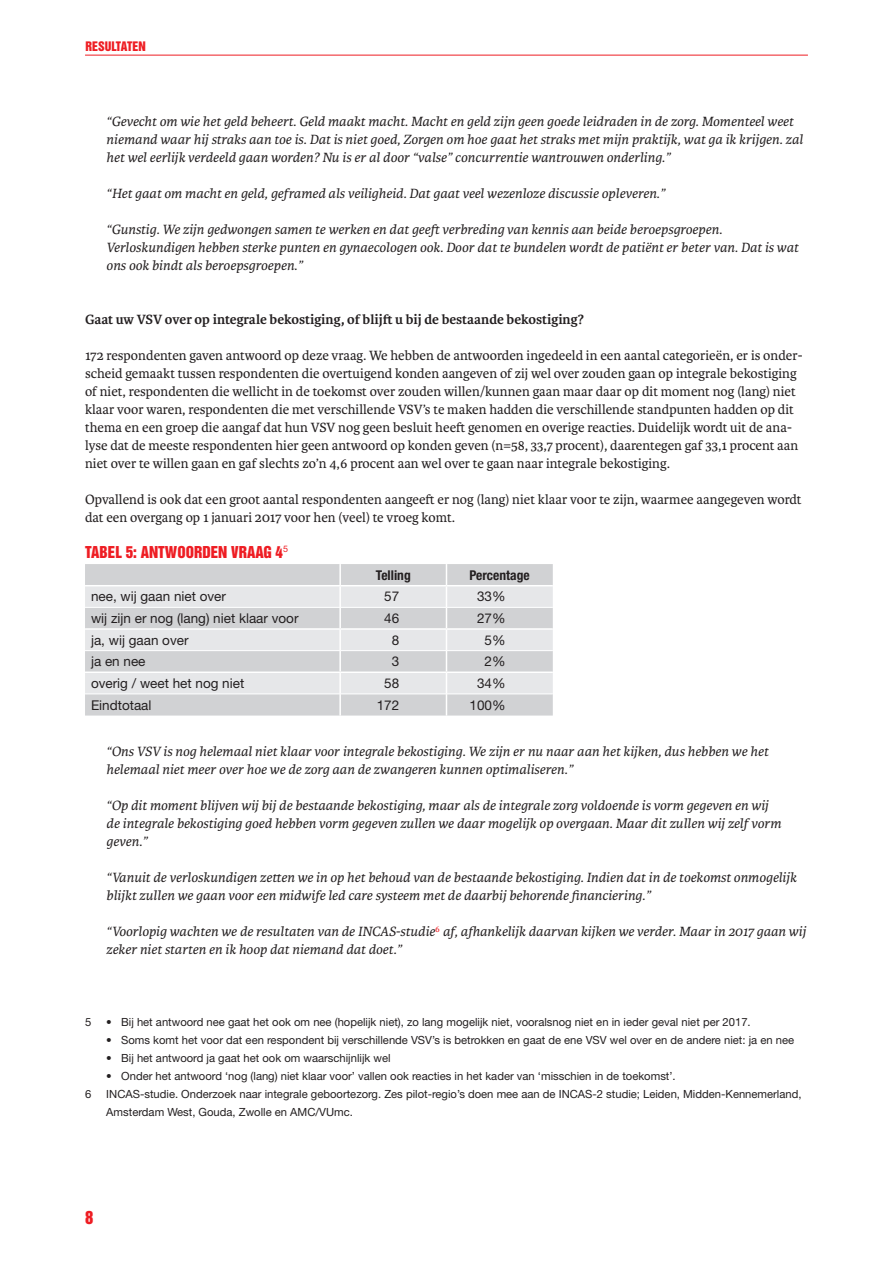
<style>
.page{position:relative;width:893px;height:1263px;background:#fff}
.page>*{position:absolute;margin:0;border:0;box-sizing:border-box;transform-origin:0 0}
.t1{font:16.5px "Helvetica Inserat LT Std";color:#ee1d23}
.t2{font:15px "Helvetica Inserat LT Std";color:#ee1d23}
.t3{font:italic 14.25px/18px "Karmina";color:#231f20}
.t4{font:14.25px/18px "Karmina";color:#231f20}
.t5{font:700 14.25px "Karmina";color:#231f20}
.t6{font:13.5px "Helvetica Neue LT Std";color:#231f20}
.t7{font:700 condensed 13.5px "Helvetica Neue LT Std";color:#231f20}
.t8{font:12px "Helvetica Inserat LT Std";color:#ee1d23}
.t9{font:11.25px/18px "Helvetica Neue LT Std";color:#231f20}
</style>
<div class="page">
<hr style="left:85px;top:55px;width:723px;height:1px;background:#ee1d23">
<div style="left:85px;top:564px;width:468px;height:151px;background:#d1d2d4"></div>
<svg style="left:85px;top:586px;width:468px;height:108px;background:#dedfe1"></svg>
<hr style="left:339px;top:564px;width:2px;height:21px;background:#fff">
<hr style="left:339px;top:586px;width:2px;height:21px;background:#fff">
<hr style="left:339px;top:607px;width:2px;height:21px;background:#fff">
<hr style="left:339px;top:630px;width:2px;height:20px;background:#fff">
<hr style="left:339px;top:651px;width:2px;height:20px;background:#fff">
<hr style="left:339px;top:673px;width:2px;height:21px;background:#fff">
<hr style="left:339px;top:694px;width:2px;height:21px;background:#fff">
<svg style="left:446px;top:564px;width:1px;height:151px"></svg>
<hr style="left:85px;top:585px;width:255px;height:1px;background:#fff">
<hr style="left:340px;top:585px;width:106px;height:1px;background:#fff">
<hr style="left:446px;top:585px;width:107px;height:1px;background:#fff">
<hr style="left:85px;top:628px;width:255px;height:2px;background:#fff">
<hr style="left:340px;top:628px;width:106px;height:2px;background:#fff">
<hr style="left:446px;top:628px;width:107px;height:2px;background:#fff">
<hr style="left:85px;top:671px;width:255px;height:2px;background:#fff">
<hr style="left:340px;top:671px;width:106px;height:2px;background:#fff">
<hr style="left:446px;top:671px;width:107px;height:2px;background:#fff">
<hr style="left:85px;top:607px;width:255px;height:1px;background:#fff">
<hr style="left:340px;top:607px;width:106px;height:1px;background:#fff">
<hr style="left:446px;top:607px;width:107px;height:1px;background:#fff">
<hr style="left:85px;top:650px;width:255px;height:1px;background:#fff">
<hr style="left:340px;top:650px;width:106px;height:1px;background:#fff">
<hr style="left:446px;top:650px;width:107px;height:1px;background:#fff">
<hr style="left:85px;top:694px;width:255px;height:1px;background:#fff">
<hr style="left:340px;top:694px;width:106px;height:1px;background:#fff">
<hr style="left:446px;top:694px;width:107px;height:1px;background:#fff">
<p class="t8" style="left:85px;top:39px;width:62px">RESULTATEN</p>
<p class="t3" style="left:106px;top:113px;width:698px">“Gevecht om wie het geld beheert. Geld maakt macht. Macht en geld zijn geen goede leidraden in de zorg. Momenteel weet niemand waar hij straks aan toe is. Dat is niet goed, Zorgen om hoe gaat het straks met mijn praktijk, wat ga ik krijgen. zal het wel eerlijk verdeeld gaan worden? Nu is er al door “valse” concurrentie wantrouwen onderling.”</p>
<p class="t3" style="left:106px;top:185px;width:560px">“Het gaat om macht en geld, geframed als veiligheid. Dat gaat veel wezenloze discussie opleveren.”</p>
<p class="t3" style="left:106px;top:221px;width:694px">“Gunstig. We zijn gedwongen samen te werken en dat geeft verbreding van kennis aan beide beroepsgroepen.<br>Verloskundigen hebben sterke punten en gynaecologen ook. Door dat te bundelen wordt de patiënt er beter van. Dat is wat ons ook bindt als beroepsgroepen.”</p>
<p class="t5" style="left:85px;top:311px;width:500px">Gaat uw VSV over op integrale bekostiging, of blijft u bij de bestaande bekostiging?</p>
<p class="t4" style="left:85px;top:347px;width:719px">172 respondenten gaven antwoord op deze vraag. We hebben de antwoorden ingedeeld in een aantal categorieën, er is onder&shy;scheid gemaakt tussen respondenten die overtuigend konden aangeven of zij wel over zouden gaan op integrale bekostiging of niet, respondenten die wellicht in de toekomst over zouden willen/kunnen gaan maar daar op dit moment nog (lang) niet klaar voor waren, respondenten die met verschillende VSV’s te maken hadden die verschillende standpunten hadden op dit thema en een groep die aangaf dat hun VSV nog geen besluit heeft genomen en overige reacties. Duidelijk wordt uit de ana&shy;lyse dat de meeste respondenten hier geen antwoord op konden geven (n=58, 33,7 procent), daarentegen gaf 33,1 procent aan niet over te willen gaan en gaf slechts zo’n 4,6 procent aan wel over te gaan naar integrale bekostiging.</p>
<p class="t4" style="left:85px;top:491px;width:718px">Opvallend is ook dat een groot aantal respondenten aangeeft er nog (lang) niet klaar voor te zijn, waarmee aangegeven wordt dat een overgang op 1 januari 2017 voor hen (veel) te vroeg komt.</p>
<p class="t2" style="left:85px;top:543px;width:205px">TABEL 5: ANTWOORDEN VRAAG 4<sup>5</sup></p>
<p class="t7" style="left:376px;top:567px;width:36px">Telling</p>
<p class="t7" style="left:470px;top:567px;width:62px">Percentage</p>
<p class="t6" style="left:91px;top:588px;width:137px">nee, wij gaan niet over</p>
<p class="t6" style="left:384px;top:588px;width:17px">57</p>
<p class="t6" style="left:477px;top:588px;width:30px">33%</p>
<p class="t6" style="left:91px;top:610px;width:209px">wij zijn er nog (lang) niet klaar voor</p>
<p class="t6" style="left:384px;top:610px;width:17px">46</p>
<p class="t6" style="left:477px;top:610px;width:30px">27%</p>
<p class="t6" style="left:91px;top:632px;width:99px">ja, wij gaan over</p>
<p class="t6" style="left:392px;top:632px;width:9px">8</p>
<p class="t6" style="left:485px;top:632px;width:23px">5%</p>
<p class="t6" style="left:91px;top:653px;width:56px">ja en nee</p>
<p class="t6" style="left:392px;top:653px;width:9px">3</p>
<p class="t6" style="left:485px;top:653px;width:23px">2%</p>
<p class="t6" style="left:91px;top:675px;width:155px">overig / weet het nog niet</p>
<p class="t6" style="left:384px;top:675px;width:17px">58</p>
<p class="t6" style="left:477px;top:675px;width:30px">34%</p>
<p class="t6" style="left:91px;top:697px;width:62px">Eindtotaal</p>
<p class="t6" style="left:377px;top:697px;width:24px">172</p>
<p class="t6" style="left:470px;top:697px;width:38px">100%</p>
<p class="t3" style="left:106px;top:743px;width:664px">“Ons VSV is nog helemaal niet klaar voor integrale bekostiging. We zijn er nu naar aan het kijken, dus hebben we het helemaal niet meer over hoe we de zorg aan de zwangeren kunnen optimaliseren.”</p>
<p class="t3" style="left:106px;top:797px;width:676px">“Op dit moment blijven wij bij de bestaande bekostiging, maar als de integrale zorg voldoende is vorm gegeven en wij de integrale bekostiging goed hebben vorm gegeven zullen we daar mogelijk op overgaan. Maar dit zullen wij zelf vorm geven.”</p>
<p class="t3" style="left:106px;top:869px;width:692px">“Vanuit de verloskundigen zetten we in op het behoud van de bestaande bekostiging. Indien dat in de toekomst onmogelijk blijkt zullen we gaan voor een midwife led care systeem met de daarbij behorende financiering.”</p>
<p class="t3" style="left:106px;top:923px;width:701px">“Voorlopig wachten we de resultaten van de INCAS-studie<sup>6</sup> af, afhankelijk daarvan kijken we verder. Maar in 2017 gaan wij zeker niet starten en ik hoop dat niemand dat doet.”</p>
<p class="t9" style="left:85px;top:1013px;width:8px">5</p>
<p class="t9" style="left:106px;top:1013px;width:646px">• Bij het antwoord nee gaat het ook om nee (hopelijk niet), zo lang mogelijk niet, vooralsnog niet en in ieder geval niet per 2017.</p>
<p class="t9" style="left:106px;top:1031px;width:689px">• Soms komt het voor dat een respondent bij verschillende VSV’s is betrokken en gaat de ene VSV wel over en de andere niet: ja en nee</p>
<p class="t9" style="left:106px;top:1049px;width:286px">• Bij het antwoord ja gaat het ook om waarschijnlijk wel</p>
<p class="t9" style="left:106px;top:1067px;width:571px">• Onder het antwoord ‘nog (lang) niet klaar voor’ vallen ook reacties in het kader van ‘misschien in de toekomst’.</p>
<p class="t9" style="left:85px;top:1085px;width:8px">6</p>
<p class="t9" style="left:106px;top:1085px;width:697px">INCAS-studie. Onderzoek naar integrale geboortezorg. Zes pilot-regio’s doen mee aan de INCAS-2 studie; Leiden, Midden-Kennemerland,<br>Amsterdam West, Gouda, Zwolle en AMC/VUmc.</p>
<p class="t1" style="left:85px;top:1208px;width:10px">8</p>
</div>
